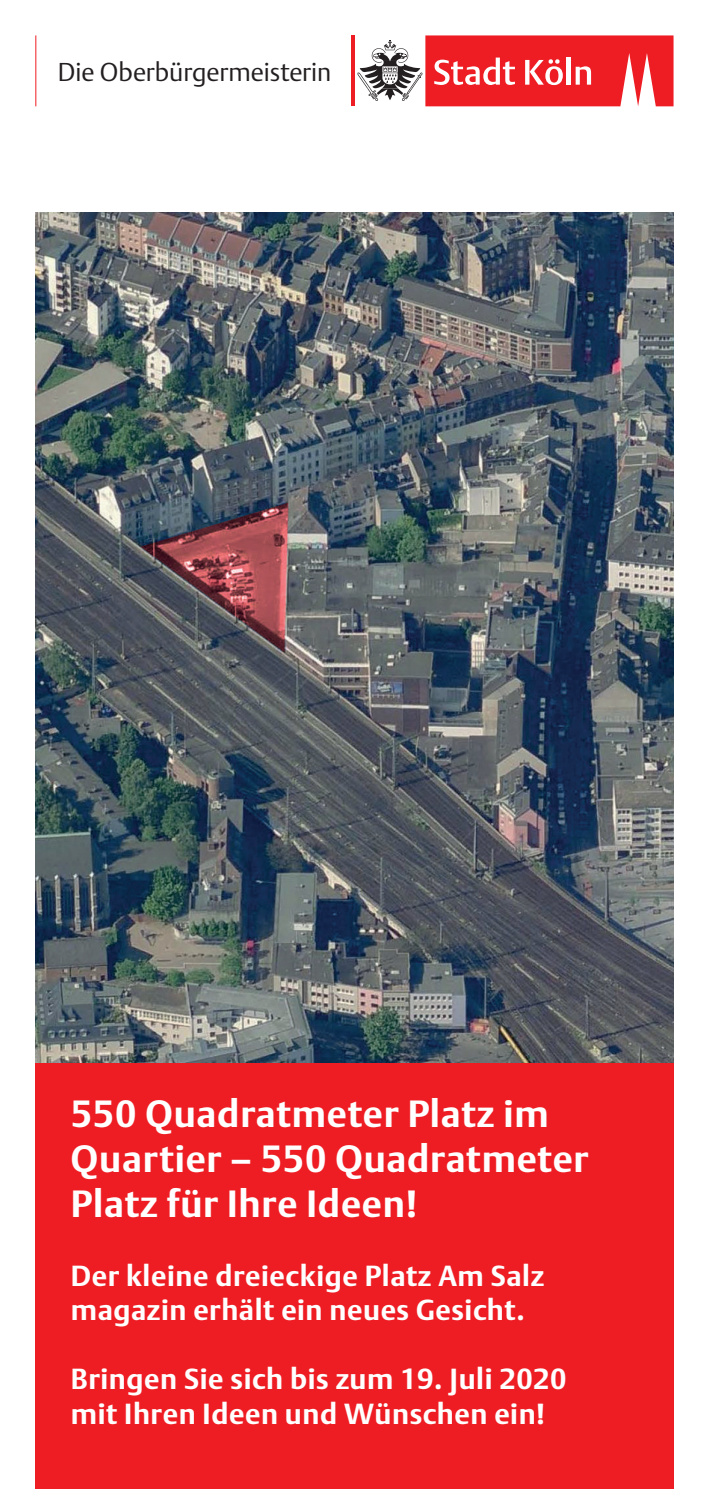
<style>
.page{position:relative;width:709px;height:1489px;background:#fff}
.page>*{position:absolute;margin:0;border:0;box-sizing:border-box;transform-origin:0 0}
.t1{font:700 37.5px/45px "DTL Argo T";letter-spacing:.02em;color:#fff}
.t2{font:700 28.75px/34.5px "DTL Argo T";letter-spacing:.02em;color:#fff}
.t3{font:300 25.5px "DTL Argo T";color:#231f20}
</style>
<div class="page">
<div style="left:35px;top:1062px;width:638px;height:426px;background:#ee1d23"></div>
<hr style="left:351px;top:35px;width:3px;height:71px;background:#ee1d23">
<hr style="left:35px;top:35px;width:1px;height:71px;background:#ee1d23">
<svg style="left:357px;top:35px;width:316px;height:71px"></svg>
<img style="left:35px;top:213px;width:638px;height:849px">
<p class="t3" style="left:58px;top:57px;width:275px">Die Oberbürgermeisterin</p>
<h1 class="t1" style="left:71px;top:1090px;width:519px">550 Quadratmeter Platz im<br>Quartier – 550 Quadratmeter<br>Platz ür Ihre Ideen!</h1>
<p class="t2" style="left:71px;top:1257px;width:475px">Der kleine dreieckige Platz Am Salz magazin erhält ein neues Gesicht.</p>
<p class="t2" style="left:71px;top:1361px;width:497px">Bringen Sie sich bis zum 19. Juli 2020 mit Ihren Ideen und Wünschen ein!</p>
</div>
